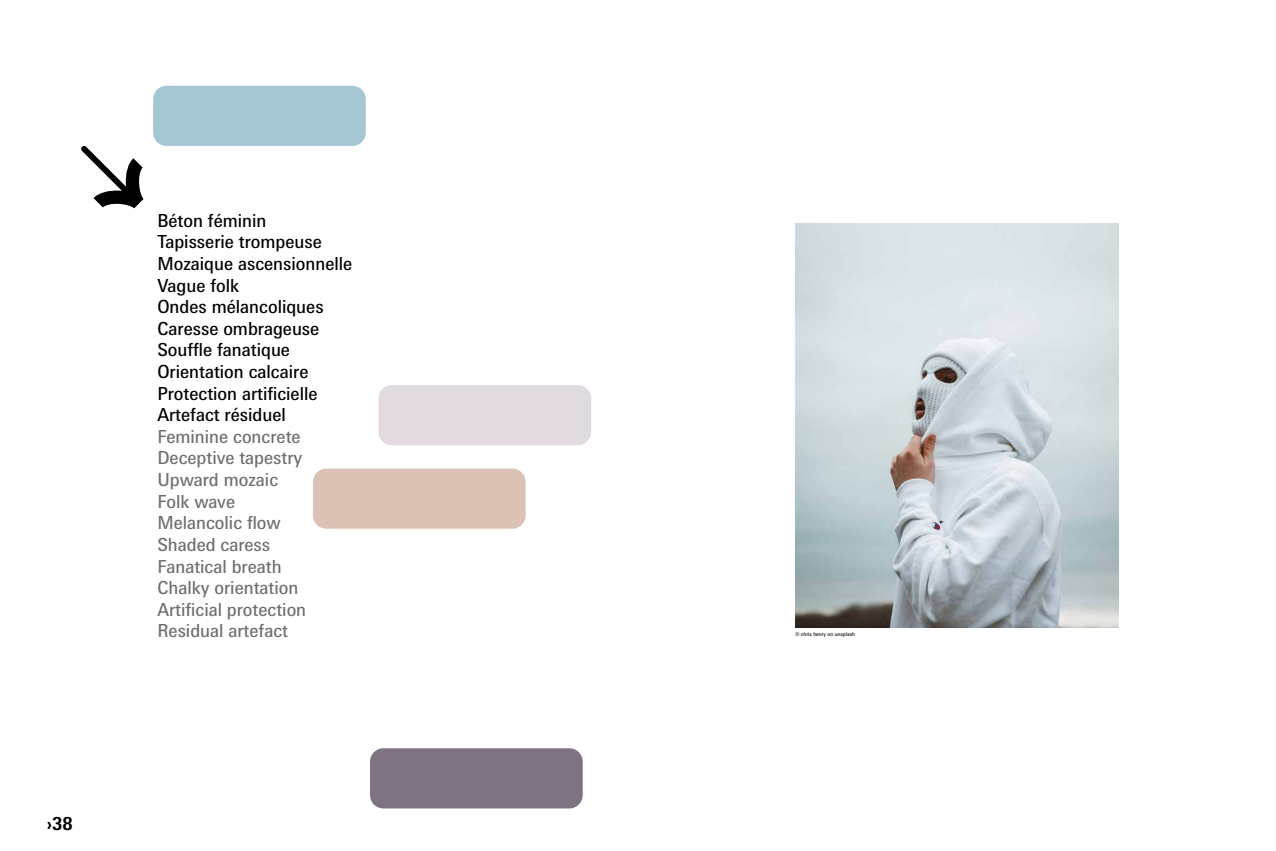
<style>
.page{position:relative;width:1276px;height:851px;background:#fff}
.page>*{position:absolute;margin:0;border:0;box-sizing:border-box;transform-origin:0 0}
.t1{font:18px/21.6px "Messe Univers";color:#000}
.t2{font:18px/21.6px "Messe Univers";color:#706f6f}
.t3{font:700 18px "Messe Univers";color:#000}
.t4{font:5.25px "Messe Univers";color:#000}
</style>
<div class="page">
<img style="left:795px;top:223px;width:323px;height:404px">
<svg style="left:81px;top:146px;width:63px;height:62px"></svg>
<div style="left:370px;top:748px;width:213px;height:60px;background:#7d7381;border-radius:13px"></div>
<div style="left:153px;top:86px;width:213px;height:60px;background:#a5c7d4;border-radius:13px"></div>
<div style="left:378px;top:385px;width:213px;height:60px;background:#e2dae1;border-radius:13px"></div>
<div style="left:313px;top:468px;width:212px;height:60px;background:#dbc2b5;border-radius:13px"></div>
<p class="t3" style="left:47px;top:812px;width:27px">›38</p>
<p class="t1" style="left:157px;top:209px;width:196px">Béton féminin<br>Tapisserie trompeuse<br>Mozaique ascensionnelle<br>Vague folk<br>Ondes mélancoliques<br>Caresse ombrageuse<br>Souffle fanatique<br>Orientation calcaire<br>Protection artificielle<br>Artefact résiduel</p>
<p class="t2" style="left:157px;top:425px;width:150px">Feminine concrete<br>Deceptive tapestry<br>Upward mozaic<br>Folk wave<br>Melancolic flow<br>Shaded caress<br>Fanatical breath<br>Chalky orientation<br>Artificial protection<br>Residual artefact</p>
<p class="t4" style="left:795px;top:630px;width:61px">© chris henry on unsplash</p>
</div>
